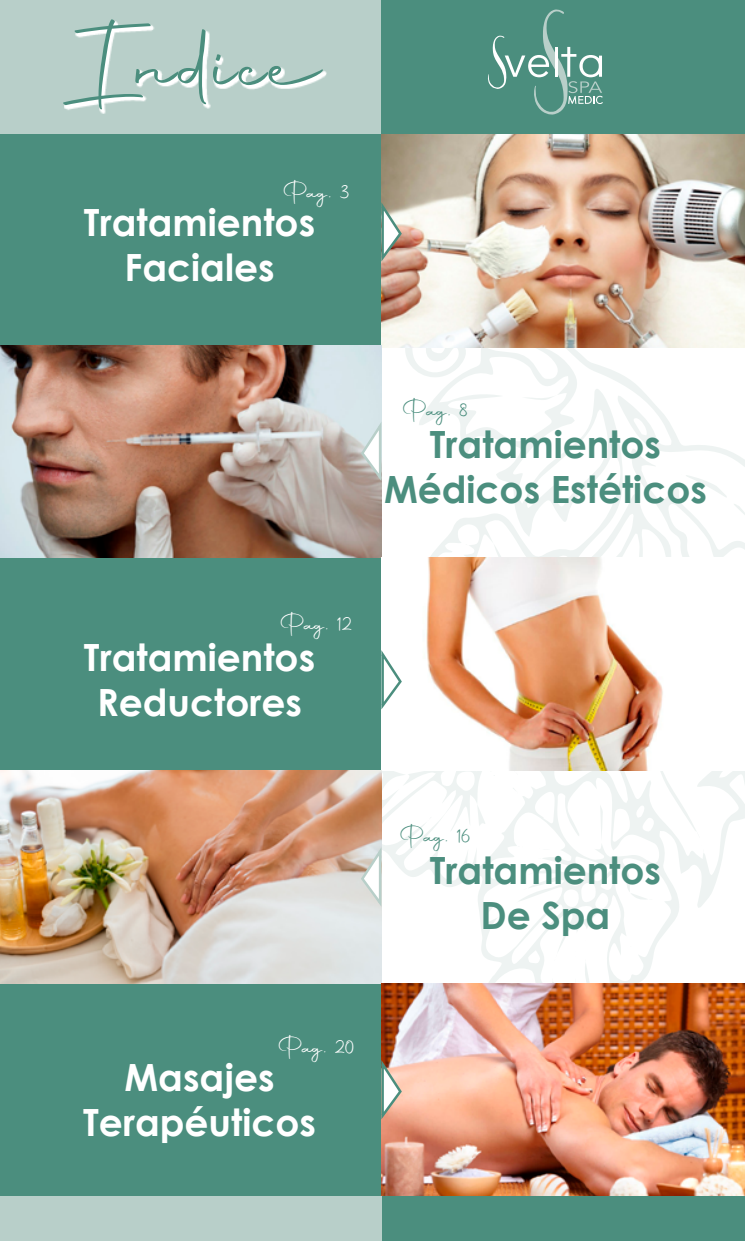
<style>
.page{position:relative;width:745px;height:1241px;background:#fff}
.page>*{position:absolute;margin:0;border:0;box-sizing:border-box;transform-origin:0 0}
.t1{font:92.5px "Autography";letter-spacing:.03em;color:#4b8e7e}
.t2{font:700 37.5px/45px "Century Gothic";color:#fff;text-align:center}
.t3{font:700 37.5px/45px "Century Gothic";color:#4b8e7e;text-align:center}
.t4{font:25px "Autography";color:#fff}
.t5{font:25px "Autography";color:#4b8e7e}
</style>
<div class="page">
<div style="left:0;top:0;width:381px;height:135px;background:#b8cfc9"></div>
<svg style="left:381px;top:347px;width:363px;height:636px"></svg>
<svg style="left:733px;top:503px;width:11px;height:14px"></svg>
<svg style="left:681px;top:474px;width:45px;height:23px"></svg>
<svg style="left:696px;top:832px;width:4px;height:6px"></svg>
<svg style="left:701px;top:844px;width:3px;height:8px"></svg>
<svg style="left:517px;top:845px;width:6px;height:2px"></svg>
<svg style="left:538px;top:848px;width:12px;height:2px"></svg>
<svg style="left:506px;top:877px;width:7px;height:3px"></svg>
<svg style="left:527px;top:872px;width:5px;height:3px"></svg>
<svg style="left:554px;top:954px;width:2px;height:6px"></svg>
<svg style="left:574px;top:950px;width:18px;height:33px"></svg>
<svg style="left:629px;top:892px;width:23px;height:8px"></svg>
<svg style="left:507px;top:770px;width:10px;height:4px"></svg>
<svg style="left:512px;top:787px;width:5px;height:6px"></svg>
<svg style="left:476px;top:803px;width:9px;height:44px"></svg>
<svg style="left:502px;top:395px;width:55px;height:5px"></svg>
<svg style="left:428px;top:816px;width:3px;height:4px"></svg>
<svg style="left:468px;top:825px;width:2px;height:23px"></svg>
<svg style="left:593px;top:789px;width:9px;height:60px"></svg>
<svg style="left:399px;top:785px;width:4px;height:4px"></svg>
<div style="left:0;top:135px;width:381px;height:1105px;background:#4b8e7e"></div>
<svg style="left:64px;top:20px;width:263px;height:94px"></svg>
<div style="left:381px;top:0;width:363px;height:135px;background:#4b8e7e"></div>
<img style="left:381px;top:135px;width:363px;height:212px">
<img style="left:0;top:345px;width:381px;height:213px">
<img style="left:381px;top:558px;width:363px;height:212px">
<img style="left:0;top:770px;width:381px;height:213px">
<img style="left:381px;top:983px;width:363px;height:212px">
<div style="left:381px;top:1195px;width:363px;height:45px;background:#4b8e7e"></div>
<div style="left:0;top:1195px;width:381px;height:45px;background:#b8cfc9"></div>
<svg style="left:381px;top:203px;width:22px;height:62px"></svg>
<svg style="left:359px;top:422px;width:24px;height:63px;background:#d1d5d2"></svg>
<svg style="left:381px;top:650px;width:22px;height:63px"></svg>
<svg style="left:359px;top:847px;width:24px;height:63px;background:#dde1dd"></svg>
<svg style="left:381px;top:1060px;width:22px;height:63px"></svg>
<svg style="left:488px;top:9px;width:114px;height:106px"></svg>
<h1 class="t1" style="left:73px;top:6px;width:253px">Indice</h1>
<p class="t4" style="left:283px;top:176px;width:67px">Pag. 3</p>
<p class="t2" style="left:84px;top:199px;width:233px">Tratamientos<br>Faciales</p>
<p class="t5" style="left:402px;top:394px;width:66px">Pag. 8</p>
<p class="t3" style="left:384px;top:420px;width:324px">Tratamientos<br>Médicos Estéticos</p>
<p class="t4" style="left:280px;top:608px;width:73px">Pag. 12</p>
<p class="t2" style="left:84px;top:633px;width:233px">Tratamientos<br>Reductores</p>
<p class="t4" style="left:278px;top:1031px;width:77px">Pag. 20</p>
<p class="t2" style="left:83px;top:1053px;width:234px">Masajes<br>Terapéuticos</p>
<p class="t5" style="left:400px;top:820px;width:71px">Pag. 16</p>
<p class="t3" style="left:429px;top:847px;width:233px">Tratamientos<br>De Spa</p>
</div>
